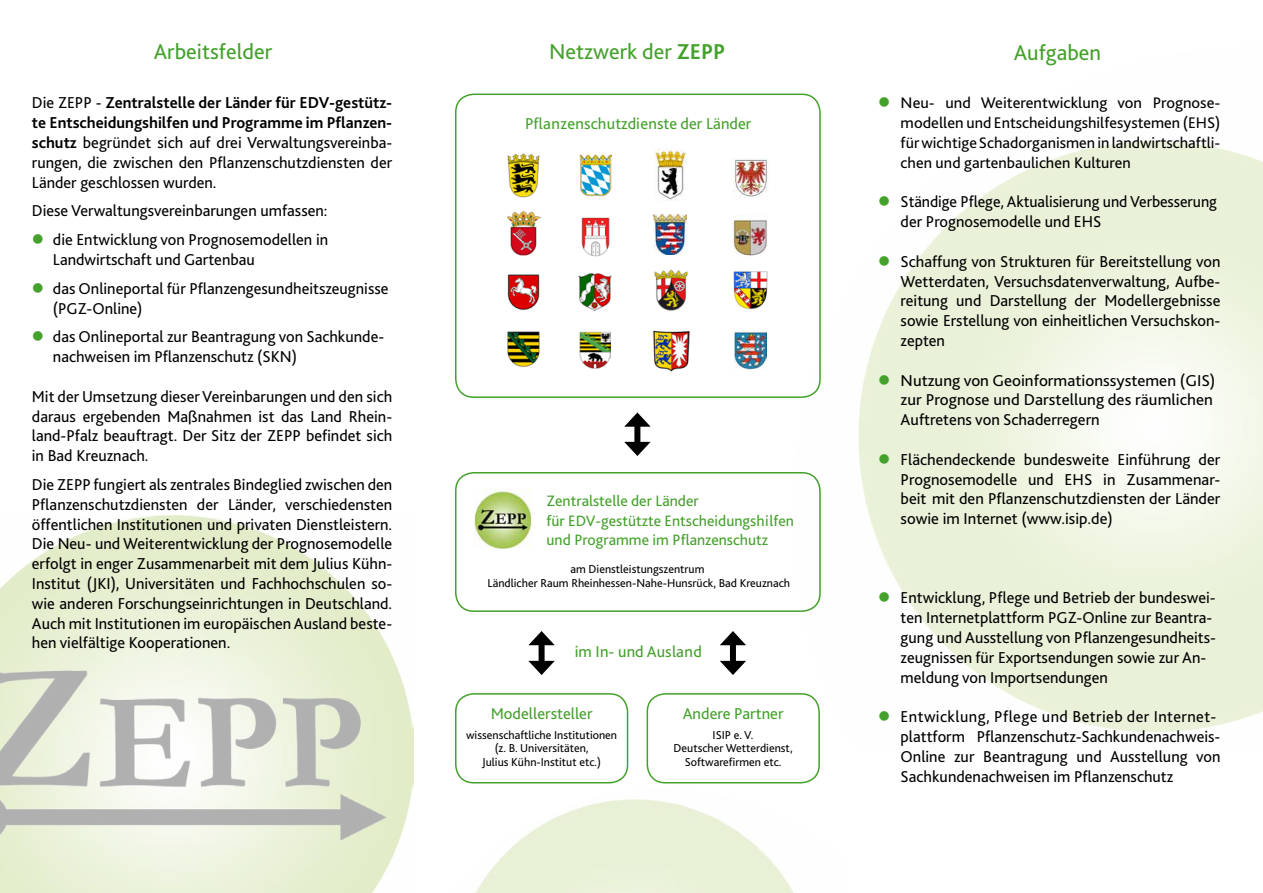
<style>
.page{position:relative;width:1263px;height:893px;background:#fff}
.page>*{position:absolute;margin:0;border:0;box-sizing:border-box;transform-origin:0 0}
.t1{font:22.5px "Bliss 2";color:#44a12b}
.t2{font:16.5px/19.8px "Bliss 2";color:#000}
.t3{font:16.5px "Bliss 2";color:#44a12b}
.t4{font:16.05px/19.8px "Bliss 2";color:#000;text-align:justify}
.t5{font:15.75px/19.5px "Bliss 2";color:#44a12b}
.t6{font:12px/13.5px "Bliss 2";color:#000;text-align:center}
.s1{font-weight:700}
.s2{color:#44a12b}
</style>
<div class="page">
<img style="left:0;top:516px;width:414px;height:377px">
<img style="left:792px;top:93px;width:471px;height:639px">
<svg style="left:398px;top:789px;width:16px;height:104px"></svg>
<img style="left:475px;top:799px;width:319px;height:94px">
<div style="left:455px;top:94px;width:366px;height:304px;border:2px solid #44a12b;border-radius:18px"></div>
<img style="left:474px;top:489px;width:58px;height:60px">
<div style="left:455px;top:472px;width:366px;height:140px;border:2px solid #44a12b;border-radius:18px"></div>
<div style="left:539px;top:640px;width:6px;height:26px;background:#000"></div>
<svg style="left:528px;top:631px;width:27px;height:14px"></svg>
<svg style="left:528px;top:661px;width:27px;height:14px"></svg>
<div style="left:730px;top:640px;width:6px;height:26px;background:#000"></div>
<svg style="left:720px;top:631px;width:26px;height:14px"></svg>
<svg style="left:720px;top:661px;width:26px;height:14px"></svg>
<div style="left:634px;top:421px;width:6px;height:26px;background:#000"></div>
<svg style="left:624px;top:412px;width:27px;height:15px"></svg>
<svg style="left:624px;top:442px;width:27px;height:14px"></svg>
<div style="left:455px;top:693px;width:173px;height:90px;border:2px solid #44a12b;border-radius:18px"></div>
<div style="left:647px;top:693px;width:173px;height:90px;border:2px solid #44a12b;border-radius:18px"></div>
<img style="left:507px;top:153px;width:33px;height:45px">
<img style="left:507px;top:274px;width:33px;height:37px">
<img style="left:507px;top:211px;width:33px;height:45px">
<img style="left:507px;top:331px;width:33px;height:36px">
<svg style="left:766px;top:332px;width:1px;height:32px"></svg>
<img style="left:734px;top:330px;width:32px;height:39px">
<img style="left:580px;top:331px;width:30px;height:37px">
<img style="left:653px;top:330px;width:37px;height:42px">
<img style="left:654px;top:214px;width:33px;height:40px">
<img style="left:733px;top:215px;width:35px;height:42px">
<img style="left:578px;top:273px;width:34px;height:39px">
<img style="left:654px;top:270px;width:33px;height:41px">
<img style="left:580px;top:154px;width:31px;height:42px">
<img style="left:654px;top:149px;width:33px;height:51px">
<img style="left:733px;top:271px;width:35px;height:38px">
<img style="left:733px;top:158px;width:35px;height:40px">
<img style="left:581px;top:217px;width:29px;height:39px">
<h1 class="t1" style="left:154px;top:38px;width:120px">Arbeitsfelder</h1>
<h1 class="t1" style="left:549px;top:37px;width:178px">Netzwerk der <span class="s1">ZEPP</span></h1>
<h1 class="t1" style="left:1014px;top:38px;width:89px">Aufgaben</h1>
<p class="t2" style="left:32px;top:93px;width:362px;text-align:justify">Die ZEPP - <span class="s1">Zentralstelle der Länder für EDV-gestütz&shy;te Entscheidungshilfen und Programme im Pflanzen&shy;schutz</span> begründet sich auf drei Verwaltungsvereinba&shy;rungen, die zwischen den Pflanzenschutzdiensten der Länder geschlossen wurden.</p>
<p class="t2" style="left:32px;top:201px;width:297px">Diese Verwaltungsvereinbarungen umfassen:</p>
<p class="t2" style="left:53px;top:229px;width:277px;text-indent:-21px"><span class="s2">●</span> die Entwicklung von Prognosemodellen in<br>Landwirtschaft und Gartenbau</p>
<p class="t2" style="left:53px;top:278px;width:337px;text-indent:-21px"><span class="s2">●</span> das Onlineportal für Pflanzengesundheitszeugnisse (PGZ-Online)</p>
<p class="t2" style="left:53px;top:327px;width:333px;text-indent:-21px"><span class="s2">●</span> das Onlineportal zur Beantragung von Sachkunde&shy;nachweisen im Pflanzenschutz (SKN)</p>
<p class="t2" style="left:32px;top:386px;width:362px;text-align:justify">Mit der Umsetzung dieser Vereinbarungen und den sich daraus ergebenden Maßnahmen ist das Land Rhein&shy;land-Pfalz beauftragt. Der Sitz der ZEPP befindet sich in Bad Kreuznach.</p>
<p class="t2" style="left:32px;top:474px;width:362px;text-align:justify">Die ZEPP fungiert als zentrales Bindeglied zwischen den Pflanzenschutzdiensten der Länder, verschiedensten öffentlichen Institutionen und privaten Dienstleistern.<br>Die Neu- und Weiterentwicklung der Prognosemodelle erfolgt in enger Zusammenarbeit mit dem Julius Kühn-Institut (JKI), Universitäten und Fachhochschulen so&shy;wie anderen Forschungseinrichtungen in Deutschland.<br>Auch mit Institutionen im europäischen Ausland beste&shy;hen vielfältige Kooperationen.</p>
<p class="t3" style="left:525px;top:113px;width:228px">Pflanzenschutzdienste der Länder</p>
<p class="t5" style="left:546px;top:491px;width:249px">Zentralstelle der Länder<br>für EDV-gestützte Entscheidungshilfen und Programme im Pflanzenschutz</p>
<p class="t6" style="left:488px;top:562px;width:304px">am Dienstleistungszentrum<br>Ländlicher Raum Rheinhessen-Nahe-Hunsrück, Bad Kreuznach</p>
<p class="t3" style="left:575px;top:642px;width:129px">im In- und Ausland</p>
<p class="t3" style="left:491px;top:704px;width:103px">Modellersteller</p>
<p class="t6" style="left:466px;top:728px;width:152px">wissenschaftliche Institutionen (z. B. Universitäten,<br>Julius Kühn-Institut etc.)</p>
<p class="t3" style="left:683px;top:704px;width:102px">Andere Partner</p>
<p class="t6" style="left:673px;top:728px;width:121px">ISIP e. V.<br>Deutscher Wetterdienst,<br>Softwarefirmen etc.</p>
<p class="t4" style="left:901px;top:93px;width:321px;text-indent:-22px"><span class="s2">●</span> Neu- und Weiterentwicklung von Prognose&shy;modellen und Entscheidungshilfesystemen (EHS) für wichtige Schadorganismen in landwirtschaftli&shy;chen und gartenbaulichen Kulturen</p>
<p class="t2" style="left:901px;top:192px;width:318px;text-indent:-22px"><span class="s2">●</span> Ständige Pflege, Aktualisierung und Verbesserung der Prognosemodelle und EHS</p>
<p class="t2" style="left:901px;top:251px;width:321px;text-align:justify;text-indent:-22px"><span class="s2">●</span> Schaffung von Strukturen für Bereitstellung von Wetterdaten, Versuchsdatenverwaltung, Aufbe&shy;reitung und Darstellung der Modellergebnisse sowie Erstellung von einheitlichen Versuchskon&shy;zepten</p>
<p class="t2" style="left:901px;top:370px;width:316px;text-indent:-23px"><span class="s2">●</span> Nutzung von Geoinformationssystemen (GIS) zur Prognose und Darstellung des räumlichen<br>Auftretens von Schaderregern</p>
<p class="t2" style="left:901px;top:449px;width:321px;text-align:justify;text-indent:-22px"><span class="s2">●</span> Flächendeckende bundesweite Einführung der Prognosemodelle und EHS in Zusammenar&shy;beit mit den Pflanzenschutzdiensten der Länder sowie im Internet (www.isip.de)</p>
<p class="t2" style="left:901px;top:588px;width:317px;text-indent:-22px"><span class="s2">●</span> Entwicklung, Pflege und Betrieb der bundeswei&shy;ten Internetplattform PGZ-Online zur Beantra&shy;gung und Ausstellung von Pflanzengesundheits&shy;zeugnissen für Exportsendungen sowie zur An&shy;meldung von Importsendungen</p>
<p class="t2" style="left:901px;top:706px;width:321px;text-indent:-22px"><span class="s2">●</span> Entwicklung, Pflege und Betrieb der Internet&shy;plattform Pflanzenschutz-Sachkundenachweis-Online zur Beantragung und Ausstellung von Sachkundenachweisen im Pflanzenschutz</p>
</div>
